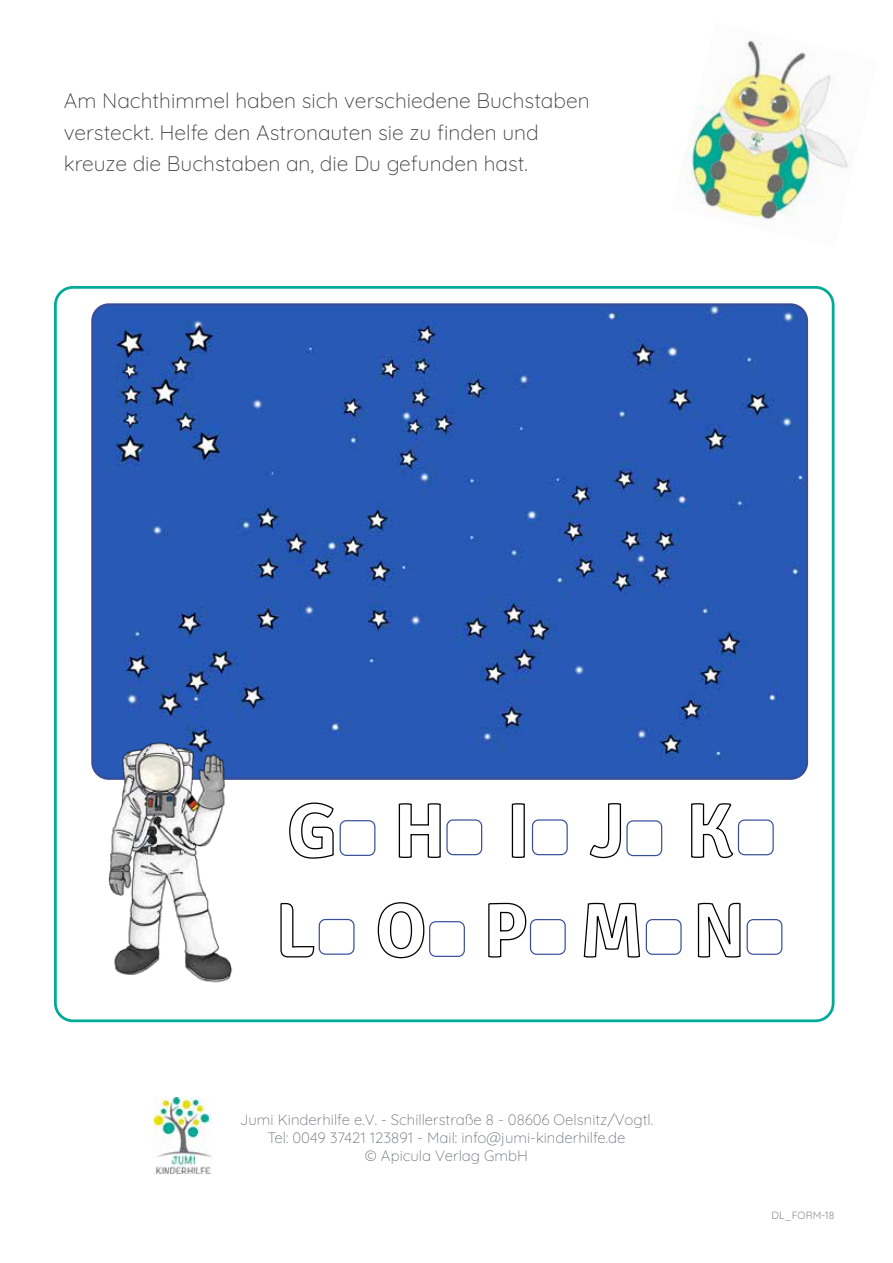
<style>
.page{position:relative;width:893px;height:1263px;background:#fff}
.page>*{position:absolute;margin:0;border:0;box-sizing:border-box;transform-origin:0 0}
.t1{font:300 21px/31.5px "Quicksand";color:#3c3c3b}
.t2{font:300 15px/18px "Quicksand";color:#6c747d;text-align:center}
.t3{font:10.5px "Quicksand";color:#8c8c8b}
</style>
<div class="page">
<img style="left:682px;top:40px;width:166px;height:185px">
<img style="left:154px;top:1097px;width:58px;height:77px">
<div style="left:54px;top:286px;width:780px;height:736px;border:3px solid #00ab98;border-radius:18px"></div>
<img style="left:95px;top:307px;width:709px;height:469px">
<div style="left:91px;top:303px;width:717px;height:477px;border:3px solid #374e9a;border-radius:16px"></div>
<img style="left:91px;top:728px;width:163px;height:255px">
<svg style="left:398px;top:803px;width:43px;height:55px"></svg>
<div style="left:446px;top:819px;width:36px;height:36px;border:1px solid #374e9a;border-radius:6px"></div>
<svg style="left:511px;top:803px;width:14px;height:55px"></svg>
<div style="left:532px;top:819px;width:36px;height:36px;border:1px solid #374e9a;border-radius:6px"></div>
<svg style="left:589px;top:803px;width:33px;height:56px"></svg>
<div style="left:626px;top:820px;width:36px;height:36px;border:1px solid #374e9a;border-radius:6px"></div>
<svg style="left:691px;top:803px;width:43px;height:56px"></svg>
<div style="left:738px;top:819px;width:36px;height:36px;border:1px solid #374e9a;border-radius:6px"></div>
<svg style="left:289px;top:802px;width:45px;height:57px"></svg>
<div style="left:340px;top:820px;width:35px;height:36px;border:1px solid #374e9a;border-radius:6px"></div>
<svg style="left:488px;top:902px;width:39px;height:56px"></svg>
<div style="left:530px;top:919px;width:36px;height:36px;border:1px solid #374e9a;border-radius:6px"></div>
<svg style="left:697px;top:902px;width:44px;height:56px"></svg>
<div style="left:747px;top:919px;width:35px;height:36px;border:1px solid #374e9a;border-radius:6px"></div>
<svg style="left:377px;top:902px;width:48px;height:57px"></svg>
<div style="left:429px;top:921px;width:36px;height:36px;border:1px solid #374e9a;border-radius:6px"></div>
<svg style="left:280px;top:902px;width:35px;height:56px"></svg>
<div style="left:319px;top:919px;width:36px;height:36px;border:1px solid #374e9a;border-radius:6px"></div>
<svg style="left:583px;top:902px;width:58px;height:56px"></svg>
<div style="left:646px;top:919px;width:36px;height:36px;border:1px solid #374e9a;border-radius:6px"></div>
<p class="t1" style="left:64px;top:83px;width:528px">Am Nachthimmel haben sich verschiedene Buchstaben versteckt. Helfe den Astronauten sie zu finden und kreuze die Buchstaben an, die Du gefunden hast.</p>
<p class="t2" style="left:240px;top:1109px;width:415px">Jumi Kinderhilfe e.V. - Schillerstraße 8 - 08606 Oelsnitz/Vogtl.<br>Tel: 0049 37421 123891 - Mail: info@jumi-kinderhilfe.de<br>© Apicula Verlag GmbH</p>
<p class="t3" style="left:772px;top:1207px;width:64px">DL_FORM-18</p>
</div>
